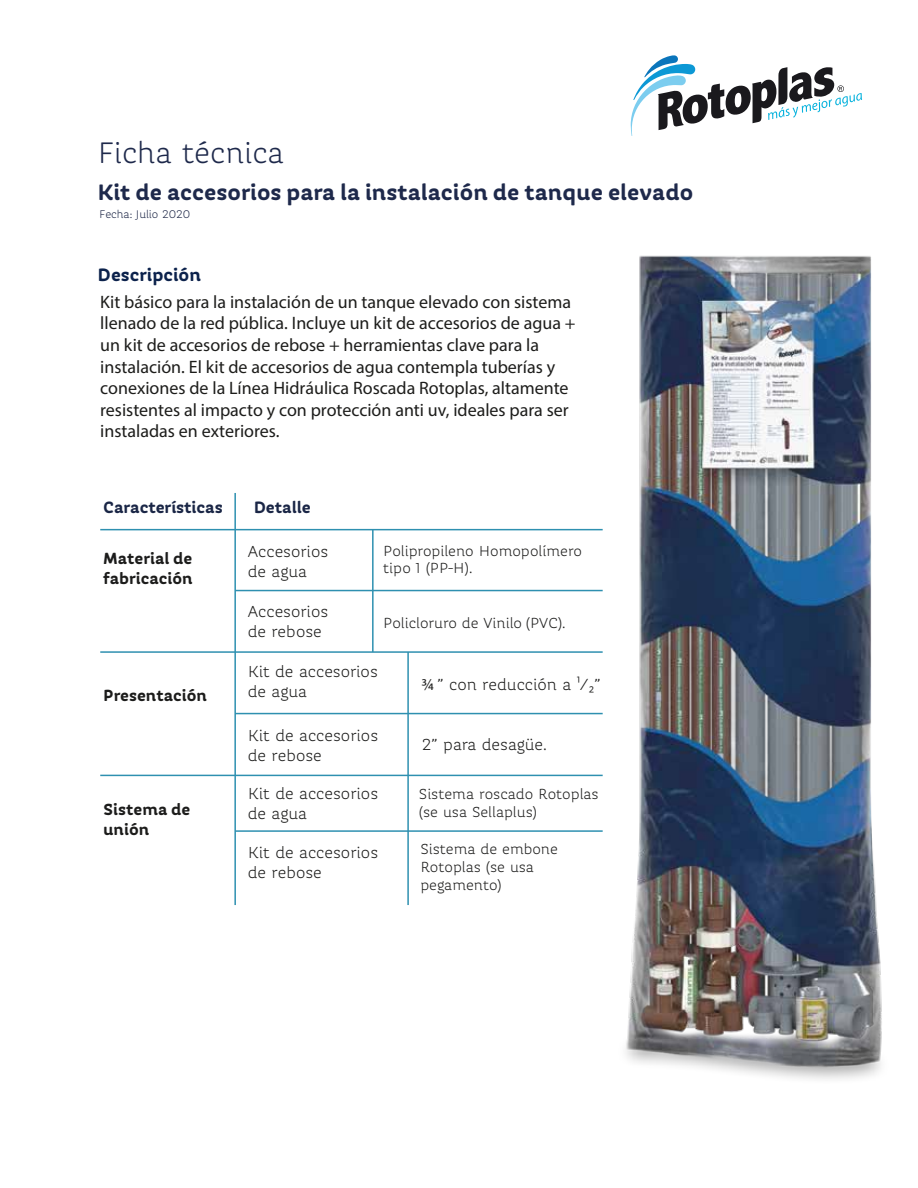
<style>
.page{position:relative;width:918px;height:1188px;background:#fff}
.page>*{position:absolute;margin:0;border:0;box-sizing:border-box;transform-origin:0 0}
.t1{font:300 30.6px "Rotoplas";color:#1e294b}
.t2{font:700 22.5px "Rotoplas";color:#1e294b}
.t3{font:18px/21.6px "Myriad Pro";color:#1d1d1b}
.t4{font:700 18px "Rotoplas";color:#0c224c}
.t5{font:300 16.5px/19.8px "Rotoplas";color:#1c1c1b}
.t6{font:700 16.5px "Rotoplas";letter-spacing:-.01em;color:#1a2646}
.t7{font:700 16.2px/19.5px "Rotoplas";color:#1c1c1b}
.t8{font:300 15px/18px "Rotoplas";color:#1c1c1b}
.t9{font:300 11.4px "Rotoplas";letter-spacing:-.005em;color:#1b2545}
.s1{font-family:"Myriad Pro";font-weight:400}
</style>
<div class="page">
<img style="left:490px;top:255px;width:392px;height:824px">
<svg style="left:631px;top:55px;width:231px;height:81px"></svg>
<hr style="left:100px;top:529px;width:503px;height:1px;background:#2e90b0">
<hr style="left:100px;top:651px;width:503px;height:2px;background:#2e90b0">
<hr style="left:100px;top:775px;width:503px;height:1px;background:#2e90b0">
<hr style="left:235px;top:590px;width:368px;height:1px;background:#2e90b0">
<hr style="left:234px;top:493px;width:2px;height:412px;background:#2e90b0">
<hr style="left:372px;top:530px;width:2px;height:122px;background:#2e90b0">
<hr style="left:235px;top:713px;width:368px;height:1px;background:#2e90b0">
<hr style="left:235px;top:830px;width:368px;height:2px;background:#2e90b0">
<hr style="left:407px;top:652px;width:2px;height:253px;background:#2e90b0">
<h1 class="t1" style="left:98px;top:136px;width:188px">Ficha técnica</h1>
<p class="t2" style="left:98px;top:179px;width:597px">Kit de accesorios para la instalación de tanque elevado</p>
<p class="t9" style="left:99px;top:208px;width:93px">Fecha: Julio 2020</p>
<p class="t4" style="left:98px;top:264px;width:105px">Descripción</p>
<p class="t3" style="left:100px;top:291px;width:477px">Kit básico para la instalación de un tanque elevado con sistema llenado de la red pública. Incluye un kit de accesorios de agua + un kit de accesorios de rebose + herramientas clave para la instalación. El kit de accesorios de agua contempla tuberías y conexiones de la Línea Hidráulica Roscada Rotoplas, altamente resistentes al impacto y con protección anti uv, ideales para ser instaladas en exteriores.</p>
<p class="t6" style="left:103px;top:498px;width:121px">Características</p>
<p class="t6" style="left:254px;top:498px;width:58px">Detalle</p>
<p class="t7" style="left:103px;top:549px;width:91px">Material de fabricación</p>
<p class="t5" style="left:248px;top:542px;width:82px">Accesorios de agua</p>
<p class="t8" style="left:383px;top:543px;width:200px;line-height:16.5px">Polipropileno Homopolímero tipo 1 (PP-H).</p>
<p class="t5" style="left:248px;top:602px;width:82px">Accesorios de rebose</p>
<p class="t8" style="left:383px;top:614px;width:184px">Policloruro de Vinilo (PVC).</p>
<p class="t7" style="left:103px;top:686px;width:105px">Presentación</p>
<p class="t7" style="left:103px;top:800px;width:89px">Sistema de unión</p>
<p class="t5" style="left:248px;top:662px;width:132px">Kit de accesorios de agua</p>
<p class="t5" style="left:248px;top:725px;width:132px">Kit de accesorios de rebose</p>
<p class="t5" style="left:248px;top:784px;width:132px">Kit de accesorios de agua</p>
<p class="t5" style="left:248px;top:842px;width:132px">Kit de accesorios de rebose</p>
<p class="t5" style="left:422px;top:675px;width:181px"><span class="s1">¾</span> ” con reducción a ¹⁄₂”</p>
<p class="t5" style="left:422px;top:735px;width:127px">2” para desagüe.</p>
<p class="t8" style="left:419px;top:785px;width:181px">Sistema roscado Rotoplas (se usa Sellaplus)</p>
<p class="t8" style="left:420px;top:840px;width:139px">Sistema de embone<br>Rotoplas (se usa pegamento)</p>
</div>
